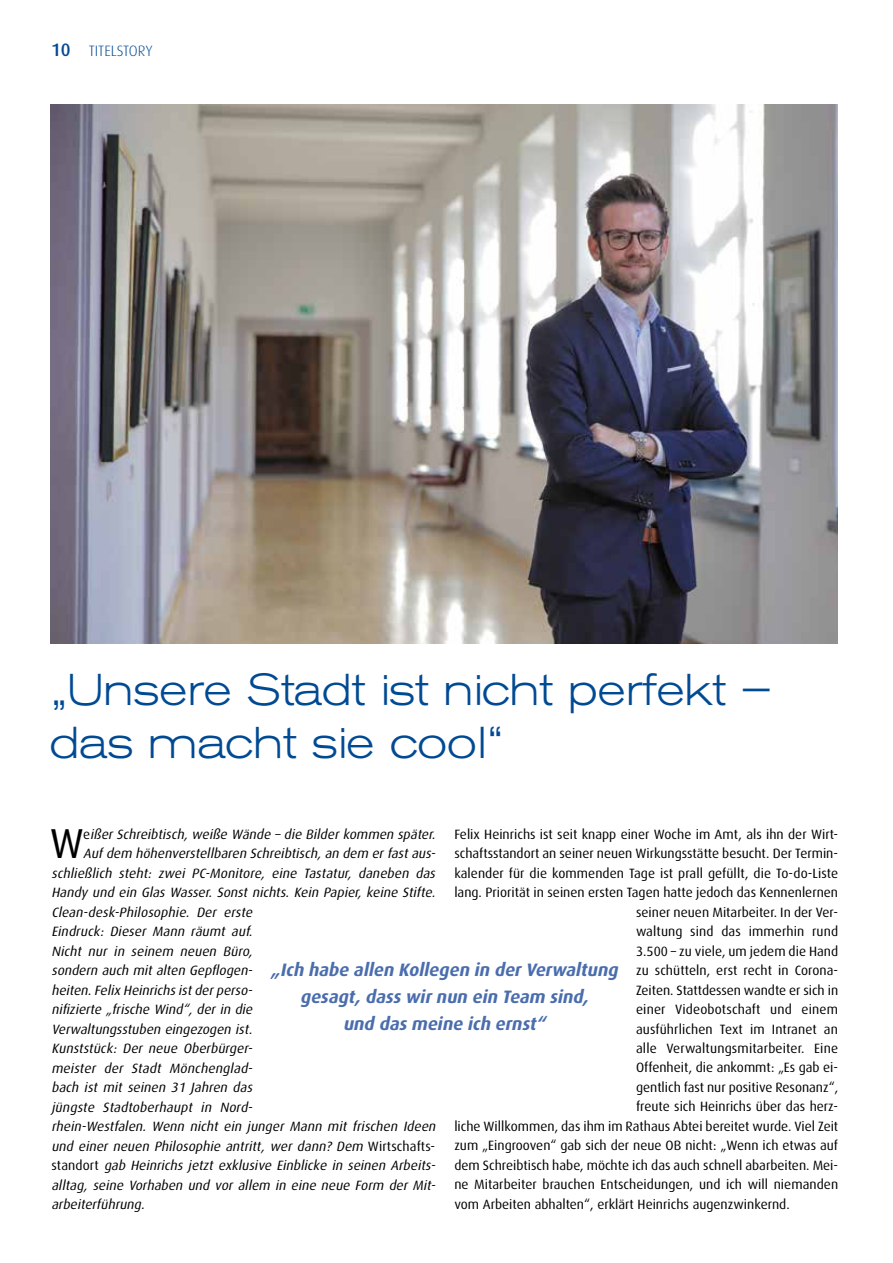
<style>
.page{position:relative;width:893px;height:1263px;background:#fff}
.page>*{position:absolute;margin:0;border:0;box-sizing:border-box;transform-origin:0 0}
.t1{font:45px/52.5px "Akz Ext Lig";color:#004a93;scale:.96 1}
.t2{font:41.85px "Dax";color:#000}
.t3{font:italic 700 18px/27px "Dax";color:#4a6dad;text-align:center}
.t4{font:300 15px "Dax";color:#004a93}
.t5{font:13.5px "Dax";color:#000}
.t6{font:italic 13.5px "Dax";letter-spacing:.01em;color:#000}
.s1{font-weight:500;font-size:18px}
.s2{font-style:normal}
</style>
<div class="page">
<img style="left:51px;top:104px;width:787px;height:539px">
<p class="t4" style="left:51px;top:43px;width:103px"><span class="s1">10</span> TITELSTORY</p>
<h1 class="t1" style="left:51px;top:663px;width:753px">„Unsere Stadt ist nicht perfekt – das macht sie cool“</h1>
<h2 class="t2" style="left:50px;top:820px;width:36px">W</h2>
<p class="t6" style="left:83px;top:826px;width:357px"><span class="s2">e</span> ißer Schreibtisch, weiße Wände – die Bilder kommen später.</p>
<p class="t5" style="left:454px;top:826px;width:385px">Felix Heinrichs ist seit knapp einer Woche im Amt, als ihn der Wirt-</p>
<p class="t5" style="left:454px;top:846px;width:385px">schaftsstandort an seiner neuen Wirkungsstätte besucht. Der Termin-</p>
<p class="t5" style="left:454px;top:865px;width:385px">kalender für die kommenden Tage ist prall gefüllt, die To-do-Liste</p>
<p class="t5" style="left:454px;top:885px;width:385px">lang. Priorität in seinen ersten Tagen hatte jedoch das Kennenlernen</p>
<p class="t5" style="left:636px;top:904px;width:204px">seiner neuen Mitarbeiter. In der Ver-</p>
<p class="t5" style="left:636px;top:924px;width:204px">waltung sind das immerhin rund</p>
<p class="t5" style="left:636px;top:943px;width:204px">3.500 – zu viele, um jedem die Hand</p>
<p class="t5" style="left:636px;top:963px;width:204px">zu schütteln, erst recht in Corona-</p>
<p class="t5" style="left:636px;top:982px;width:204px">Zeiten. Stattdessen wandte er sich in</p>
<p class="t5" style="left:636px;top:1002px;width:203px">einer Videobotschaft und einem</p>
<p class="t5" style="left:636px;top:1021px;width:203px">ausführlichen Text im Intranet an</p>
<p class="t5" style="left:636px;top:1041px;width:204px">alle Verwaltungsmitarbeiter. Eine</p>
<p class="t5" style="left:636px;top:1060px;width:204px">Offenheit, die ankommt: „Es gab ei-</p>
<p class="t5" style="left:636px;top:1080px;width:204px">gentlich fast nur positive Resonanz“,</p>
<p class="t5" style="left:636px;top:1099px;width:204px">freute sich Heinrichs über das herz-</p>
<p class="t5" style="left:454px;top:1119px;width:385px">liche Willkommen, das ihm im Rathaus Abtei bereitet wurde. Viel Zeit</p>
<p class="t5" style="left:454px;top:1138px;width:385px">zum „Eingrooven“ gab sich der neue OB nicht: „Wenn ich etwas auf</p>
<p class="t5" style="left:454px;top:1158px;width:385px">dem Schreibtisch habe, möchte ich das auch schnell abarbeiten. Mei-</p>
<p class="t5" style="left:454px;top:1177px;width:385px">ne Mitarbeiter brauchen Entscheidungen, und ich will niemanden</p>
<p class="t5" style="left:454px;top:1197px;width:337px">vom Arbeiten abhalten“, erklärt Heinrichs augenzwinkernd.</p>
<p class="t6" style="left:83px;top:846px;width:357px">Aufdem höhenverstellbaren Schreibtisch,an dem erfastaus-</p>
<p class="t6" style="left:51px;top:865px;width:388px">schließlich steht: zwei PC-Monitore, eine Tastatur, daneben das</p>
<p class="t6" style="left:51px;top:885px;width:388px">Handy und ein Glas Wasser. Sonst nichts. Kein Papier, keine Stifte.</p>
<p class="t6" style="left:51px;top:904px;width:205px">Clean-desk-Philosophie. Der erste</p>
<p class="t6" style="left:51px;top:924px;width:205px">Eindruck: Dieser Mann räumt auf.</p>
<p class="t6" style="left:51px;top:943px;width:205px">Nicht nur in seinem neuen Büro,</p>
<p class="t6" style="left:51px;top:963px;width:205px">sondern auch mit alten Gepflogen-</p>
<p class="t6" style="left:51px;top:982px;width:205px">heiten.Felix Heinrichs istderperso-</p>
<p class="t6" style="left:51px;top:1002px;width:205px">nifizierte „frische Wind“, der in die</p>
<p class="t6" style="left:51px;top:1021px;width:205px">Verwaltungsstuben eingezogen ist.</p>
<p class="t6" style="left:51px;top:1041px;width:205px">Kunststück: Der neue Oberbürger-</p>
<p class="t6" style="left:51px;top:1060px;width:205px">meister der Stadt Mönchenglad-</p>
<p class="t6" style="left:51px;top:1080px;width:205px">bach ist mit seinen 31 Jahren das</p>
<p class="t6" style="left:51px;top:1099px;width:205px">jüngste Stadtoberhaupt in Nord-</p>
<p class="t6" style="left:51px;top:1119px;width:388px">rhein-Westfalen. Wenn nicht ein junger Mann mit frischen Ideen</p>
<p class="t6" style="left:51px;top:1138px;width:385px">und einer neuen Philosophie antritt, wer dann? Dem <span class="s2">W i r t s c h a f t s -</span></p>
<p class="t6" style="left:51px;top:1158px;width:384px"><span class="s2">s t a n d o r t</span> gab Heinrichs jetzt exklusive Einblicke in seinen Arbeits-</p>
<p class="t6" style="left:51px;top:1177px;width:384px">alltag, seine Vorhaben und vor allem in eine neue Form der Mit-</p>
<p class="t6" style="left:51px;top:1197px;width:97px">arbeiterführung.</p>
<h3 class="t3" style="left:271px;top:956px;width:353px">„Ich habe allen Kollegen in derVerwaltung gesagt,dass wirnun ein Team sind,<br>und das meine ich ernst“</h3>
</div>
